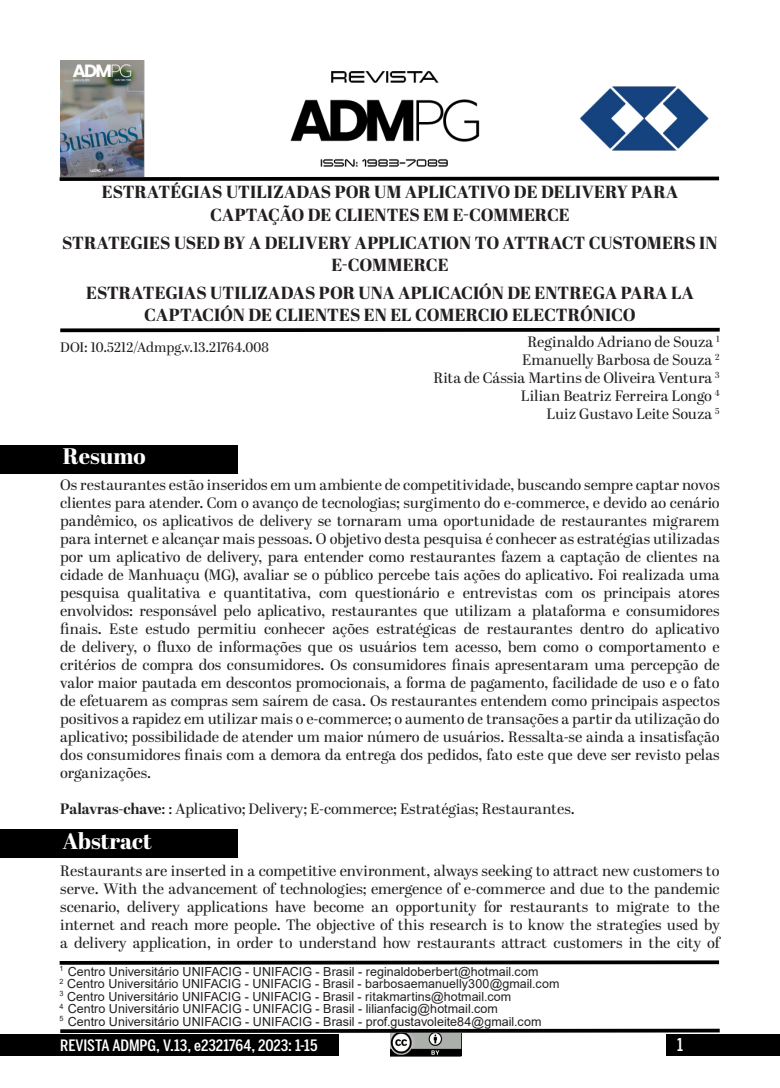
<style>
.page{position:relative;width:780px;height:1088px;background:#fff}
.page>*{position:absolute;margin:0;border:0;box-sizing:border-box;transform-origin:0 0}
.t1{font:800 22.5px "Abril Display";color:#fff}
.Titulo{font:800 17.5px/22.5px "Abril Display";color:#231f20;text-align:center}
.t2{font:500 17.5px "Benton Sans Comp";color:#fff}
.t3{font:500 15.62px "Benton Sans Comp";letter-spacing:-.005em;color:#fff;scale:1.11 1}
.Resumo_pt{font:15px/18px "Abril Display";color:#231f20;text-align:justify}
.Autores{font:15px "Abril Display";color:#231f20}
.t4{font:13.75px "Abril Display";letter-spacing:-.005em;color:#231f20}
.t5{font:12.5px "Arial";letter-spacing:.005em;color:#231f20}
.s1{font-weight:700}
</style>
<div class="page">
<div style="left:666px;top:1035px;width:114px;height:21px;background:#000"></div>
<div style="left:0;top:1035px;width:338px;height:21px;background:#000"></div>
<svg style="left:56px;top:1028px;width:667px;height:7px"></svg>
<img style="left:390px;top:1034px;width:71px;height:22px">
<img style="left:60px;top:60px;width:649px;height:115px">
<svg style="left:59px;top:175px;width:661px;height:6px"></svg>
<svg style="left:60px;top:327px;width:660px;height:6px"></svg>
<svg style="left:59px;top:960px;width:661px;height:5px"></svg>
<div style="left:0;top:445px;width:238px;height:29px;background:#000"></div>
<div style="left:0;top:829px;width:238px;height:28px;background:#000"></div>
<p class="Titulo" style="left:102px;top:182px;width:577px">ESTRATÉGIAS UTILIZADAS POR UM APLICATIVO DE DELIVERY PARA<br>CAPTAÇÃO DE CLIENTES EM E-COMMERCE</p>
<p class="Titulo" style="left:62px;top:232px;width:657px">STRATEGIES USED BY A DELIVERY APPLICATION TO ATTRACT CUSTOMERS IN<br>E-COMMERCE</p>
<p class="Titulo" style="left:86px;top:282px;width:609px">ESTRATEGIAS UTILIZADAS POR UNA APLICACIÓN DE ENTREGA PARA LA<br>CAPTACIÓN DE CLIENTES EN EL COMERCIO ELECTRÓNICO</p>
<p class="Autores" style="left:527px;top:331px;width:194px">Reginaldo Adriano de Souza <sup>1</sup></p>
<p class="Autores" style="left:522px;top:349px;width:199px">Emanuelly Barbosa de Souza <sup>2</sup></p>
<p class="Autores" style="left:433px;top:367px;width:287px">Rita de Cássia Martins de Oliveira Ventura <sup>3</sup></p>
<p class="Autores" style="left:521px;top:385px;width:200px">Lilian Beatriz Ferreira Longo <sup>4</sup></p>
<p class="Autores" style="left:546px;top:403px;width:174px">Luiz Gustavo Leite Souza <sup>5</sup></p>
<p class="t4" style="left:60px;top:337px;width:210px">DOI: 10.5212/Admpg.v.13.21764.008</p>
<p class="t1" style="left:63px;top:440px;width:84px">Resumo</p>
<p class="Resumo_pt" style="left:60px;top:477px;width:661px">Os restaurantes estão inseridos em um ambiente de competitividade, buscando sempre captar novos clientes para atender. Com o avanço de tecnologias; surgimento do e-commerce, e devido ao cenário pandêmico, os aplicativos de delivery se tornaram uma oportunidade de restaurantes migrarem para internet e alcançar mais pessoas. O objetivo desta pesquisa é conhecer as estratégias utilizadas por um aplicativo de delivery, para entender como restaurantes fazem a captação de clientes na cidade de Manhuaçu (MG), avaliar se o público percebe tais ações do aplicativo. Foi realizada uma pesquisa qualitativa e quantitativa, com questionário e entrevistas com os principais atores envolvidos: responsável pelo aplicativo, restaurantes que utilizam a plataforma e consumidores finais. Este estudo permitiu conhecer ações estratégicas de restaurantes dentro do aplicativo de delivery, o fluxo de informações que os usuários tem acesso, bem como o comportamento e critérios de compra dos consumidores. Os consumidores finais apresentaram uma percepção de valor maior pautada em descontos promocionais, a forma de pagamento, facilidade de uso e o fato de efetuarem as compras sem saírem de casa. Os restaurantes entendem como principais aspectos positivos a rapidez em utilizar mais o e-commerce; o aumento de transações a partir da utilização do aplicativo; possibilidade de atender um maior número de usuários. Ressalta-se ainda a insatisfação dos consumidores finais com a demora da entrega dos pedidos, fato este que deve ser revisto pelas organizações.</p>
<p class="Resumo_pt" style="left:60px;top:801px;width:516px"><span class="s1">Palavras-chave</span>: : Aplicativo; Delivery; E-commerce; Estratégias; Restaurantes.</p>
<p class="t1" style="left:63px;top:826px;width:90px">Abstract</p>
<p class="Resumo_pt" style="left:60px;top:863px;width:661px">Restaurants are inserted in a competitive environment, always seeking to attract new customers to serve. With the advancement of technologies; emergence of e-commerce and due to the pandemic scenario, delivery applications have become an opportunity for restaurants to migrate to the internet and reach more people. The objective of this research is to know the strategies used by a delivery application, in order to understand how restaurants attract customers in the city of</p>
<p class="t5" style="left:60px;top:962px;width:480px"><sup>1</sup> Centro Universitário UNIFACIG - UNIFACIG - Brasil - reginaldoberbert@hotmail.com</p>
<p class="t5" style="left:60px;top:975px;width:501px"><sup>2</sup> Centro Universitário UNIFACIG - UNIFACIG - Brasil - barbosaemanuelly300@gmail.com</p>
<p class="t5" style="left:60px;top:987px;width:453px"><sup>3</sup> Centro Universitário UNIFACIG - UNIFACIG - Brasil - ritakmartins@hotmail.com</p>
<p class="t5" style="left:60px;top:1000px;width:440px"><sup>4</sup> Centro Universitário UNIFACIG - UNIFACIG - Brasil - lilianfacig@hotmail.com</p>
<p class="t5" style="left:60px;top:1012px;width:483px"><sup>5</sup> Centro Universitário UNIFACIG - UNIFACIG - Brasil - prof.gustavoleite84@gmail.com</p>
<p class="t3" style="left:60px;top:1036px;width:233px">REVISTA ADMPG, V.13, e2321764, 2023: 1-15</p>
<p class="t2" style="left:677px;top:1035px;width:7px">1</p>
</div>
